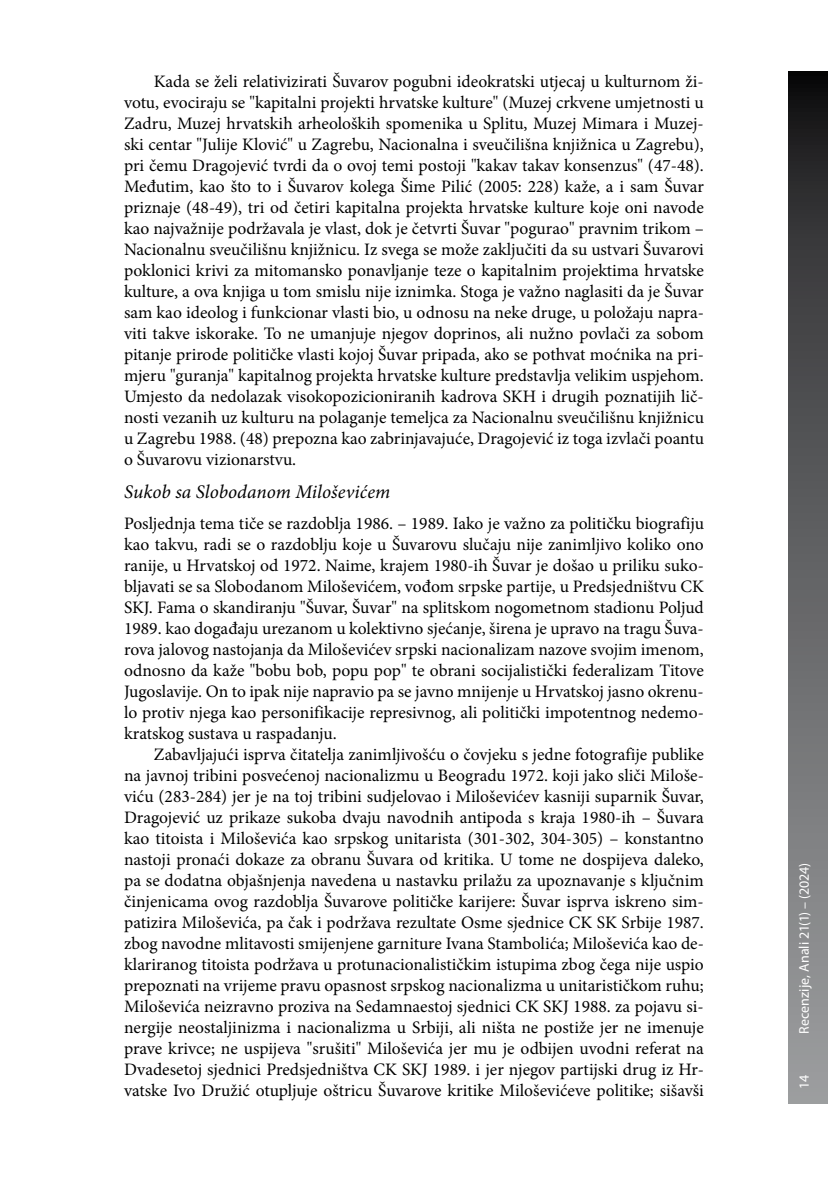
<style>
.page{position:relative;width:828px;height:1180px;background:#fff}
.page>*{position:absolute;margin:0;border:0;box-sizing:border-box;transform-origin:0 0}
.t1{font:italic 19.25px "Minion Pro";color:#000}
.t2{font:17.5px/21px "Minion Pro";color:#000;text-align:justify}
.t3{font:14px "Myriad Pro";letter-spacing:.005em;color:#fff}
</style>
<div class="page">
<svg style="left:788px;top:71px;width:40px;height:1032px;background:#606163"></svg>
<p class="t2" style="left:124px;top:71px;width:581px;text-indent:30px">Kada se želi relativizirati Šuvarov pogubni ideokratski utjecaj u kulturnom ži&shy;votu, evociraju se "kapitalni projekti hrvatske kulture" (Muzej crkvene umjetnosti u Zadru, Muzej hrvatskih arheoloških spomenika u Splitu, Muzej Mimara i Muzej&shy;ski centar "Julije Klović" u Zagrebu, Nacionalna i sveučilišna knjižnica u Zagrebu), pri čemu Dragojević tvrdi da o ovoj temi postoji "kakav takav konsenzus" (47-48).<br>Međutim, kao što to i Šuvarov kolega Šime Pilić (2005: 228) kaže, a i sam Šuvar priznaje (48-49), tri od četiri kapitalna projekta hrvatske kulture koje oni navode kao najvažnije podržavala je vlast, dok je četvrti Šuvar "pogurao" pravnim trikom – Nacionalnu sveučilišnu knjižnicu. Iz svega se može zaključiti da su ustvari Šuvarovi poklonici krivi za mitomansko ponavljanje teze o kapitalnim projektima hrvatske kulture, a ova knjiga u tom smislu nije iznimka. Stoga je važno naglasiti da je Šuvar sam kao ideolog i funkcionar vlasti bio, u odnosu na neke druge, u položaju napra&shy;viti takve iskorake. To ne umanjuje njegov doprinos, ali nužno povlači za sobom pitanje prirode političke vlasti kojoj Šuvar pripada, ako se pothvat moćnika na pri&shy;mjeru "guranja" kapitalnog projekta hrvatske kulture predstavlja velikim uspjehom.<br>Umjesto da nedolazak visokopozicioniranih kadrova SKH i drugih poznatijih lič&shy;nosti vezanih uz kulturu na polaganje temeljca za Nacionalnu sveučilišnu knjižnicu u Zagrebu 1988. (48) prepozna kao zabrinjavajuće, Dragojević iz toga izvlači poantu o Šuvarovu vizionarstvu.</p>
<p class="t1" style="left:124px;top:479px;width:268px">Sukob sa Slobodanom Miloševićem</p>
<p class="t2" style="left:124px;top:513px;width:581px">Posljednja tema tiče se razdoblja 1986. – 1989. Iako je važno za političku biografiju kao takvu, radi se o razdoblju koje u Šuvarovu slučaju nije zanimljivo koliko ono ranije, u Hrvatskoj od 1972. Naime, krajem 1980-ih Šuvar je došao u priliku suko&shy;bljavati se sa Slobodanom Miloševićem, vođom srpske partije, u Predsjedništvu CK SKJ. Fama o skandiranju "Šuvar, Šuvar" na splitskom nogometnom stadionu Poljud 1989. kao događaju urezanom u kolektivno sjećanje, širena je upravo na tragu Šuva&shy;rova jalovog nastojanja da Miloševićev srpski nacionalizam nazove svojim imenom, odnosno da kaže "bobu bob, popu pop" te obrani socijalistički federalizam Titove Jugoslavije. On to ipak nije napravio pa se javno mnijenje u Hrvatskoj jasno okrenu&shy;lo protiv njega kao personifikacije represivnog, ali politički impotentnog nedemo&shy;kratskog sustava u raspadanju.</p>
<p class="t2" style="left:124px;top:744px;width:581px;text-indent:30px">Zabavljajući isprva čitatelja zanimljivošću o čovjeku s jedne fotografije publike na javnoj tribini posvećenoj nacionalizmu u Beogradu 1972. koji jako sliči Miloše&shy;viću (283-284) jer je na toj tribini sudjelovao i Miloševićev kasniji suparnik Šuvar, Dragojević uz prikaze sukoba dvaju navodnih antipoda s kraja 1980-ih – Šuvara kao titoista i Miloševića kao srpskog unitarista (301-302, 304-305) – konstantno nastoji pronaći dokaze za obranu Šuvara od kritika. U tome ne dospijeva daleko, pa se dodatna objašnjenja navedena u nastavku prilažu za upoznavanje s ključnim činjenicama ovog razdoblja Šuvarove političke karijere: Šuvar isprva iskreno sim&shy;patizira Miloševića, pa čak i podržava rezultate Osme sjednice CK SK Srbije 1987. zbog navodne mlitavosti smijenjene garniture Ivana Stambolića; Miloševića kao de&shy;klariranog titoista podržava u protunacionalističkim istupima zbog čega nije uspio prepoznati na vrijeme pravu opasnost srpskog nacionalizma u unitarističkom ruhu; Miloševića neizravno proziva na Sedamnaestoj sjednici CK SKJ 1988. za pojavu si&shy;nergije neostaljinizma i nacionalizma u Srbiji, ali ništa ne postiže jer ne imenuje prave krivce; ne uspijeva "srušiti" Miloševića jer mu je odbijen uvodni referat na Dvadesetoj sjednici Predsjedništva CK SKJ 1989. i jer njegov partijski drug iz Hr&shy;vatske Ivo Družić otupljuje oštricu Šuvarove kritike Miloševićeve politike; sišavši</p>
<p class="t3" style="left:795px;top:1034px;width:172px;rotate:-90deg">Recenzije, Anali 21(1) – (2024)</p>
<p class="t3" style="left:795px;top:1088px;width:15px;rotate:-90deg">14</p>
</div>
